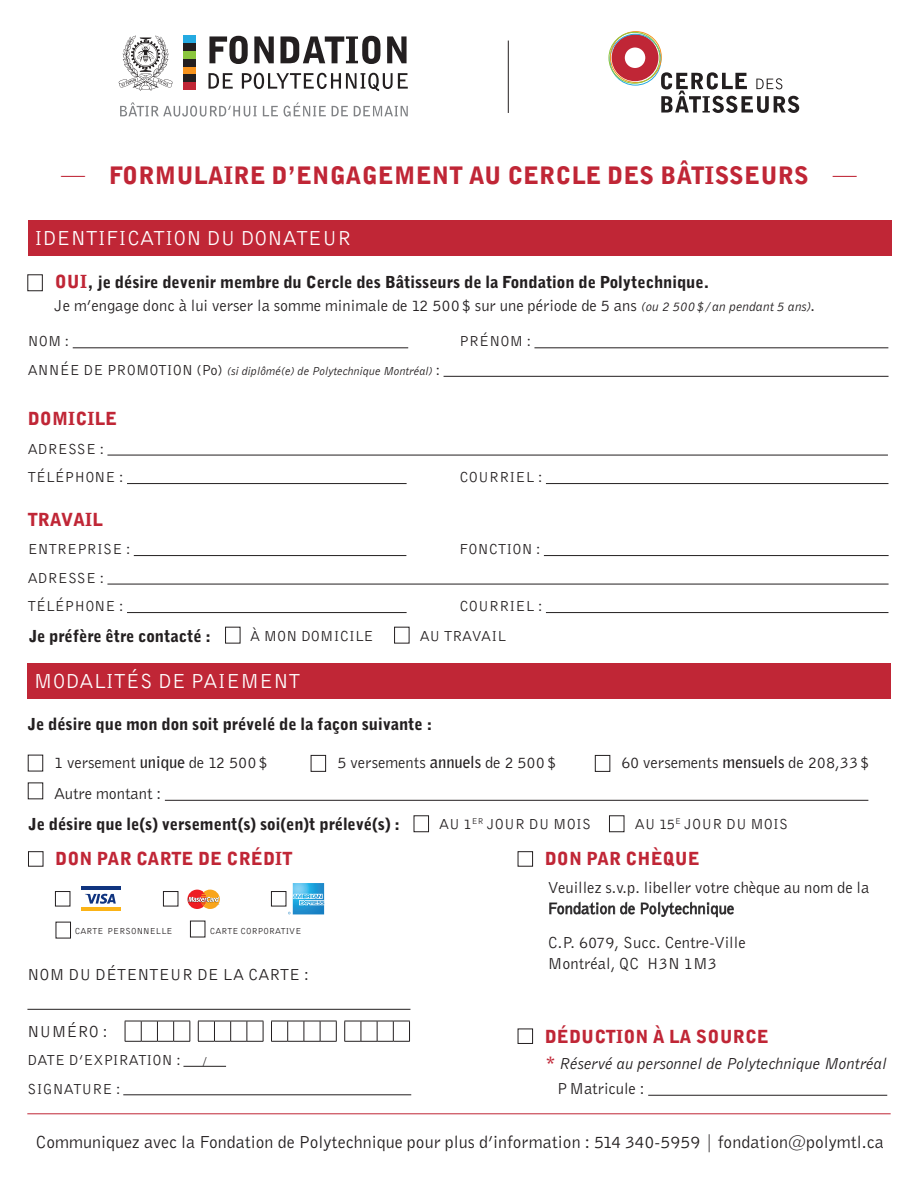
<style>
.page{position:relative;width:918px;height:1188px;background:#fff}
.page>*{position:absolute;margin:0;border:0;box-sizing:border-box;transform-origin:0 0}
.t1{font:900 24px "Bell Gothic";letter-spacing:.01em;color:#c02636}
.t2{font:21px "Bell Gothic";letter-spacing:.01em;color:#fff}
.t3{font:18px "Bell Gothic";color:#231f20}
.t4{font:900 18px "Bell Gothic";letter-spacing:.01em;color:#c02636}
.t5{font:16.5px/21px "Bell Gothic";color:#231f20}
.t6{font:900 16.5px "Bell Gothic";color:#231f20}
.t7{font:italic 16.5px "Bell Gothic";color:#231f20}
.t8{font:15px "Bell Gothic";letter-spacing:.01em;color:#231f20}
.t9{font:15px "Bell Gothic";letter-spacing:-.01em;color:#231f20}
.t10{font:italic 12px "Bell Gothic";color:#231f20}
.t11{font:12px "Bell Gothic";color:#231f20}
.t12{font:9px "Bell Gothic";letter-spacing:.01em;color:#231f20}
.s1{font-weight:400}
.s2{font-size:18px;color:#c02636}
.s3{font-style:italic;font-size:13.5px}
.s4{font-style:normal;font-size:15px}
.s5{font-weight:700}
.s6{font-weight:900;font-style:normal;color:#c02636}
</style>
<div class="page">
<svg style="left:119px;top:35px;width:54px;height:56px"></svg>
<div style="left:183px;top:82px;width:13px;height:8px;background:#c02636"></div>
<div style="left:183px;top:74px;width:13px;height:8px;background:#231f20"></div>
<div style="left:183px;top:66px;width:13px;height:8px;background:#f7931d"></div>
<div style="left:183px;top:59px;width:13px;height:7px;background:#231f20"></div>
<div style="left:183px;top:43px;width:13px;height:8px;background:#231f20"></div>
<div style="left:183px;top:36px;width:13px;height:7px;background:#24aae1"></div>
<div style="left:183px;top:51px;width:13px;height:8px;background:#8bc63e"></div>
<svg style="left:209px;top:36px;width:39px;height:28px"></svg>
<svg style="left:254px;top:36px;width:20px;height:27px"></svg>
<svg style="left:280px;top:36px;width:100px;height:28px"></svg>
<svg style="left:387px;top:36px;width:20px;height:27px"></svg>
<svg style="left:209px;top:73px;width:24px;height:16px"></svg>
<svg style="left:242px;top:73px;width:166px;height:18px"></svg>
<svg style="left:120px;top:102px;width:137px;height:15px"></svg>
<svg style="left:263px;top:106px;width:15px;height:10px"></svg>
<svg style="left:284px;top:102px;width:42px;height:15px"></svg>
<svg style="left:332px;top:106px;width:16px;height:10px"></svg>
<svg style="left:354px;top:106px;width:54px;height:10px"></svg>
<svg style="left:612px;top:34px;width:187px;height:79px"></svg>
<div style="left:610px;top:34px;width:51px;height:51px;border:1px solid #24aae1;border-radius:50%"></div>
<div style="left:609px;top:32px;width:51px;height:51px;border:1px solid #8bc63e;border-radius:50%"></div>
<hr style="left:508px;top:41px;width:1px;height:72px;background:#231f20">
<div style="left:28px;top:220px;width:863px;height:36px;background:#c02636"></div>
<hr style="left:73px;top:347px;width:335px;height:1px;background:#231f20">
<hr style="left:534px;top:347px;width:354px;height:1px;background:#231f20">
<hr style="left:444px;top:376px;width:445px;height:1px;background:#231f20">
<hr style="left:107px;top:455px;width:781px;height:1px;background:#231f20">
<hr style="left:127px;top:483px;width:280px;height:1px;background:#231f20">
<hr style="left:546px;top:483px;width:342px;height:1px;background:#231f20">
<hr style="left:134px;top:555px;width:272px;height:1px;background:#231f20">
<hr style="left:544px;top:555px;width:345px;height:1px;background:#231f20">
<hr style="left:107px;top:584px;width:782px;height:1px;background:#231f20">
<hr style="left:127px;top:612px;width:280px;height:1px;background:#231f20">
<hr style="left:546px;top:612px;width:342px;height:1px;background:#231f20">
<div style="left:27px;top:274px;width:16px;height:17px;border:1px solid #231f20"></div>
<div style="left:27px;top:663px;width:864px;height:36px;background:#c02636"></div>
<hr style="left:165px;top:800px;width:703px;height:1px;background:#231f20">
<div style="left:28px;top:755px;width:15px;height:16px;border:1px solid #231f20"></div>
<div style="left:311px;top:755px;width:15px;height:17px;border:1px solid #231f20"></div>
<div style="left:595px;top:755px;width:15px;height:17px;border:1px solid #231f20"></div>
<hr style="left:27px;top:1009px;width:383px;height:1px;background:#231f20">
<hr style="left:183px;top:1066px;width:43px;height:1px;background:#231f20">
<hr style="left:123px;top:1095px;width:288px;height:1px;background:#231f20">
<svg style="left:125px;top:1021px;width:66px;height:21px"></svg>
<svg style="left:198px;top:1021px;width:66px;height:21px"></svg>
<svg style="left:271px;top:1021px;width:66px;height:21px"></svg>
<svg style="left:344px;top:1021px;width:66px;height:21px"></svg>
<div style="left:55px;top:891px;width:15px;height:15px;border:1px solid #231f20"></div>
<div style="left:163px;top:891px;width:15px;height:15px;border:1px solid #231f20"></div>
<div style="left:271px;top:891px;width:15px;height:15px;border:1px solid #231f20"></div>
<svg style="left:188px;top:890px;width:32px;height:19px"></svg>
<hr style="left:81px;top:907px;width:39px;height:4px;background:#fbb316">
<hr style="left:81px;top:887px;width:39px;height:3px;background:#10347f">
<svg style="left:85px;top:894px;width:31px;height:10px"></svg>
<svg style="left:288px;top:883px;width:36px;height:31px"></svg>
<div style="left:28px;top:851px;width:15px;height:16px;border:1px solid #231f20"></div>
<svg style="left:549px;top:901px;width:86px;height:14px"></svg>
<svg style="left:641px;top:901px;width:93px;height:16px"></svg>
<div style="left:518px;top:851px;width:15px;height:16px;border:1px solid #231f20"></div>
<hr style="left:648px;top:1095px;width:239px;height:1px;background:#231f20">
<div style="left:518px;top:1029px;width:15px;height:15px;border:1px solid #231f20"></div>
<div style="left:28px;top:783px;width:15px;height:16px;border:1px solid #231f20"></div>
<hr style="left:27px;top:1114px;width:864px;height:1px;background:#c02636">
<div style="left:225px;top:627px;width:15px;height:16px;border:1px solid #231f20"></div>
<div style="left:394px;top:627px;width:15px;height:16px;border:1px solid #231f20"></div>
<div style="left:414px;top:815px;width:15px;height:17px;border:1px solid #231f20"></div>
<div style="left:609px;top:815px;width:15px;height:17px;border:1px solid #231f20"></div>
<div style="left:56px;top:922px;width:15px;height:16px;border:1px solid #231f20"></div>
<div style="left:190px;top:921px;width:15px;height:16px;border:1px solid #231f20"></div>
<p class="t1" style="left:61px;top:160px;width:797px"><span class="s1">—</span> FORMULAIRE D’ENGAGEMENT AU CERCLE DES BÂTISSEURS <span class="s1">—</span></p>
<p class="t2" style="left:34px;top:225px;width:319px">IDENTIFICATION DU DONATEUR</p>
<p class="t6" style="left:55px;top:271px;width:656px"><span class="s2">OUI</span>, je désire devenir membre du Cercle des Bâtisseurs de la Fondation de Polytechnique.</p>
<p class="t5" style="left:55px;top:295px;width:762px">Je m’engage donc à lui verser la somme minimale de 12 500$ sur une période de 5 ans <span class="s3">(ou 2 500$/an pendant 5 ans)</span>.</p>
<p class="t8" style="left:28px;top:332px;width:43px">NOM :</p>
<p class="t8" style="left:460px;top:332px;width:73px">PRÉNOM :</p>
<p class="t10" style="left:28px;top:363px;width:414px"><span class="s4">ANNÉE DE PROMOTION (Po)</span> (si diplômé(e) de Polytechnique Montréal) <span class="s4">:</span></p>
<p class="t4" style="left:28px;top:407px;width:91px">DOMICILE</p>
<p class="t8" style="left:28px;top:439px;width:78px">ADRESSE :</p>
<p class="t8" style="left:28px;top:468px;width:97px">TÉLÉPHONE :</p>
<p class="t8" style="left:460px;top:468px;width:84px">COURRIEL :</p>
<p class="t4" style="left:28px;top:507px;width:76px">TRAVAIL</p>
<p class="t8" style="left:28px;top:540px;width:104px">ENTREPRISE :</p>
<p class="t8" style="left:460px;top:540px;width:82px">FONCTION :</p>
<p class="t8" style="left:28px;top:568px;width:78px">ADRESSE :</p>
<p class="t8" style="left:28px;top:597px;width:97px">TÉLÉPHONE :</p>
<p class="t8" style="left:460px;top:597px;width:84px">COURRIEL :</p>
<p class="t6" style="left:29px;top:625px;width:184px">Je préfère être contacté :</p>
<p class="t8" style="left:250px;top:626px;width:125px">À MON DOMICILE</p>
<p class="t9" style="left:420px;top:626px;width:88px">AU TRAVAIL</p>
<p class="t2" style="left:34px;top:668px;width:268px">MODALITÉS DE PAIEMENT</p>
<p class="t6" style="left:28px;top:713px;width:406px">Je désire que mon don soit prévelé de la façon suivante :</p>
<p class="t5" style="left:54px;top:751px;width:215px">1 versement <span class="s5">unique</span> de 12 500$</p>
<p class="t5" style="left:338px;top:751px;width:220px">5 versements <span class="s5">annuels</span> de 2 500$</p>
<p class="t5" style="left:621px;top:751px;width:250px">60 versements <span class="s5">mensuels</span> de 208,33$</p>
<p class="t5" style="left:54px;top:782px;width:108px">Autre montant :</p>
<p class="t6" style="left:29px;top:814px;width:373px">Je désire que le(s) versement(s) soi(en)t prélevé(s) :</p>
<p class="t8" style="left:439px;top:815px;width:154px">AU 1<sup>ER</sup> JOUR DU MOIS</p>
<p class="t8" style="left:635px;top:815px;width:155px">AU 15<sup>E</sup> JOUR DU MOIS</p>
<p class="t4" style="left:55px;top:847px;width:239px">DON PAR CARTE DE CRÉDIT</p>
<p class="t12" style="left:75px;top:925px;width:99px">CARTE PERSONNELLE</p>
<p class="t12" style="left:210px;top:925px;width:93px">CARTE CORPORATIVE</p>
<p class="t5" style="left:28px;top:963px;width:283px">NOM DU DÉTENTEUR DE LA CARTE :</p>
<p class="t5" style="left:28px;top:1020px;width:82px">NUMÉRO :</p>
<p class="t8" style="left:28px;top:1051px;width:155px">DATE D’EXPIRATION :</p>
<p class="t11" style="left:203px;top:1053px;width:5px">/</p>
<p class="t8" style="left:28px;top:1079px;width:94px">SIGNATURE :</p>
<p class="t4" style="left:545px;top:847px;width:157px">DON PAR CHÈQUE</p>
<p class="t5" style="left:548px;top:877px;width:323px">Veuillez s.v.p. libeller votre chèque au nom de la<br>Fondation de Polytechnique</p>
<p class="t5" style="left:548px;top:932px;width:199px">C.P. 6079, Succ. Centre-Ville</p>
<p class="t5" style="left:548px;top:953px;width:170px">Montréal, QC H3N 1M3</p>
<p class="t4" style="left:545px;top:1024px;width:226px">DÉDUCTION À LA SOURCE</p>
<p class="t7" style="left:546px;top:1053px;width:341px"><span class="s6">*</span> Réservé au personnel de Polytechnique Montréal</p>
<p class="t5" style="left:557px;top:1077px;width:89px">PMatricule :</p>
<p class="t3" style="left:35px;top:1130px;width:850px">Communiquez avec la Fondation de Polytechnique pour plus d’information : 514 340-5959 | fondation@polymtl.ca</p>
</div>
